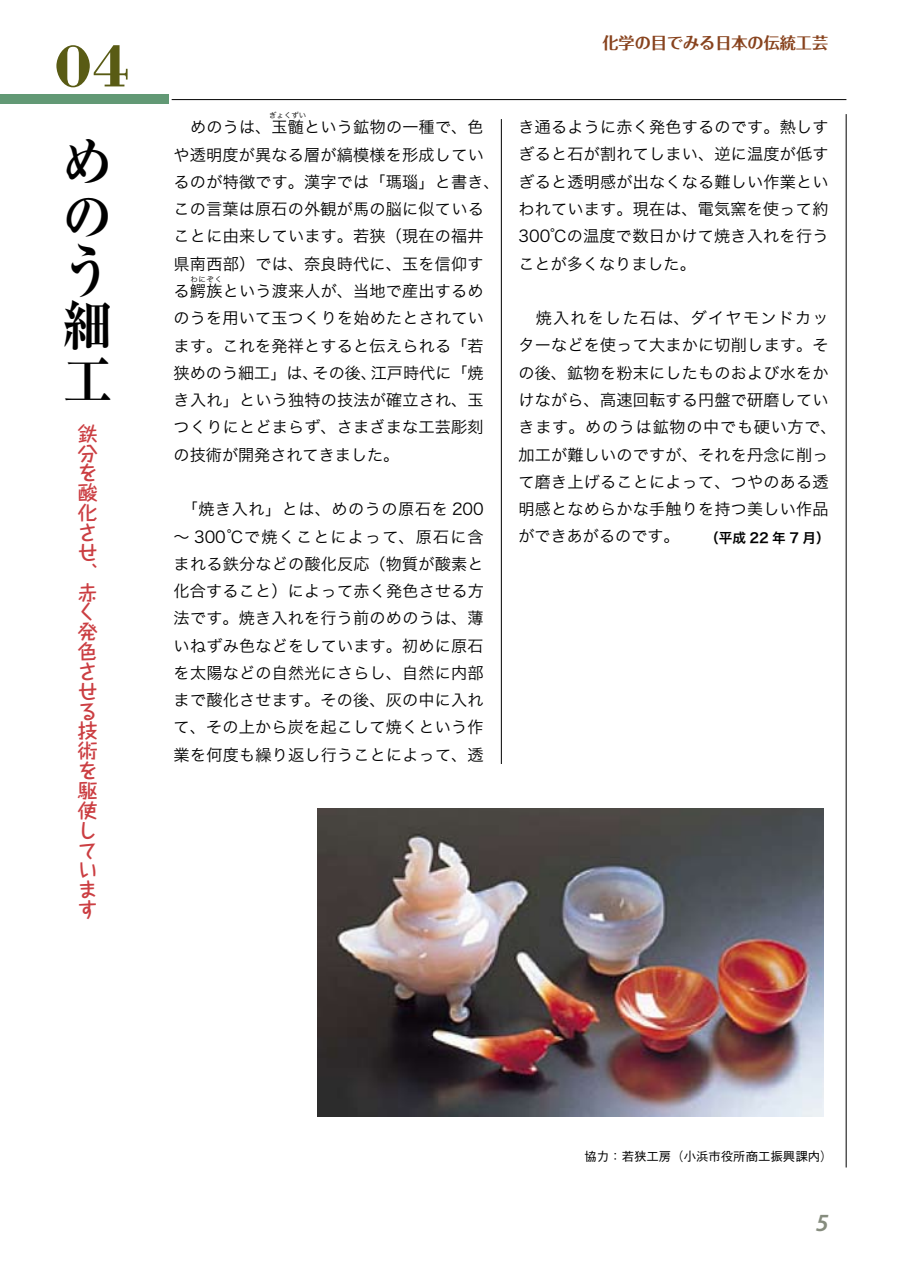
<style>
.page{position:relative;width:903px;height:1275px;background:#fff}
.page>*{position:absolute;margin:0;border:0;box-sizing:border-box;transform-origin:0 0}
.t1{font:700 61.95px "Bodoni";color:#595b14}
.t2{font:700 expanded 54.6px/54.6px "Ryumin Pro";color:#000;scale:.91 1}
.t3{font:italic 600 24.85px "Myriad Pro";color:#868c7e}
.t4{font:700 19.78px/19.8px "Taka Hand Std De";color:#cb3e42}
.t5{font:16.1px/27.3px "Hira Kaku Pro W3";letter-spacing:.015em;color:#000;text-align:justify}
.t6{font:700 16.1px "Folk Pro";color:#88431e}
.t7{font:500 12.42px "Gothic BBB Pro";color:#000}
.t8{font:7.52px "Hira Kaku Pro W3";color:#000}
.s1{font-family:"Hira Kaku Pro W6";font-size:13.65px}
</style>
<div class="page">
<hr style="left:172px;top:99px;width:674px;height:1px;background:#000">
<hr style="left:846px;top:114px;width:1px;height:1053px;background:#000">
<hr style="left:501px;top:119px;width:1px;height:1047px;background:#000">
<div style="left:0;top:94px;width:169px;height:10px;background:#629975"></div>
<div style="left:484px;top:764px;width:34px;height:402px;background:#fff"></div>
<img style="left:318px;top:809px;width:505px;height:307px">
<h1 class="t1" style="left:54px;top:27px;width:77px">04</h1>
<h2 class="t2" style="left:63px;top:130px;width:54px">めのう細工</h2>
<p class="t4" style="left:78px;top:422px;width:21px">鉄分を酸化させ、赤く発色させる技術を駆使しています</p>
<p class="t8" style="left:269px;top:109px;width:39px">ぎょくずい</p>
<p class="t5" style="left:174px;top:140px;width:328px;text-align:left">や透明度が異なる層が縞模様を形成しているのが特徴です。漢字では「瑪瑙」と書き、この言葉は原石の外観が馬の脳に似ていることに由来しています。若狭（現在の福井県南西部）では、奈良時代に、玉を信仰する鰐族という渡来人が、当地で産出するめ</p>
<p class="t5" style="left:174px;top:112px;width:311px">　めのうは、玉髄という鉱物の一種で、色</p>
<p class="t8" style="left:190px;top:272px;width:33px">わにぞく</p>
<p class="t5" style="left:174px;top:303px;width:312px">のうを用いて玉つくりを始めたとされています。これを発祥とすると伝えられる「若狭めのう細工」は、その後、江戸時代に「焼き入れ」という独特の技法が確立され、玉つくりにとどまらず、さまざまな工芸彫刻の技術が開発されてきました。</p>
<p class="t5" style="left:174px;top:494px;width:312px">　「焼き入れ」とは、めのうの原石を 200～ 300℃で焼くことによって、原石に含まれる鉄分などの酸化反応（物質が酸素と化合すること）によって赤く発色させる方法です。焼き入れを行う前のめのうは、薄いねずみ色などをしています。初めに原石を太陽などの自然光にさらし、自然に内部まで酸化させます。その後、灰の中に入れて、その上から炭を起こして焼くという作業を何度も繰り返し行うことによって、透</p>
<p class="t6" style="left:602px;top:29px;width:227px">化学の目でみる日本の伝統工芸</p>
<p class="t5" style="left:518px;top:112px;width:312px">き通るように赤く発色するのです。熱しすぎると石が割れてしまい、逆に温度が低すぎると透明感が出なくなる難しい作業といわれています。現在は、電気窯を使って約300℃の温度で数日かけて焼き入れを行うことが多くなりました。</p>
<p class="t5" style="left:518px;top:303px;width:320px;text-align:left">　焼入れをした石は、ダイヤモンドカッターなどを使って大まかに切削します。その後、鉱物を粉末にしたものおよび水をかけながら、高速回転する円盤で研磨していきます。めのうは鉱物の中でも硬い方で、加工が難しいのですが、それを丹念に削って磨き上げることによって、つやのある透明感となめらかな手触りを持つ美しい作品ができあがるのです。 　 <span class="s1">（平成 22 年 7 月）</span></p>
<p class="t7" style="left:584px;top:1146px;width:250px">協力：若狭工房（小浜市役所商工振興課内）</p>
<h3 class="t3" style="left:816px;top:1207px;width:14px">5</h3>
</div>
